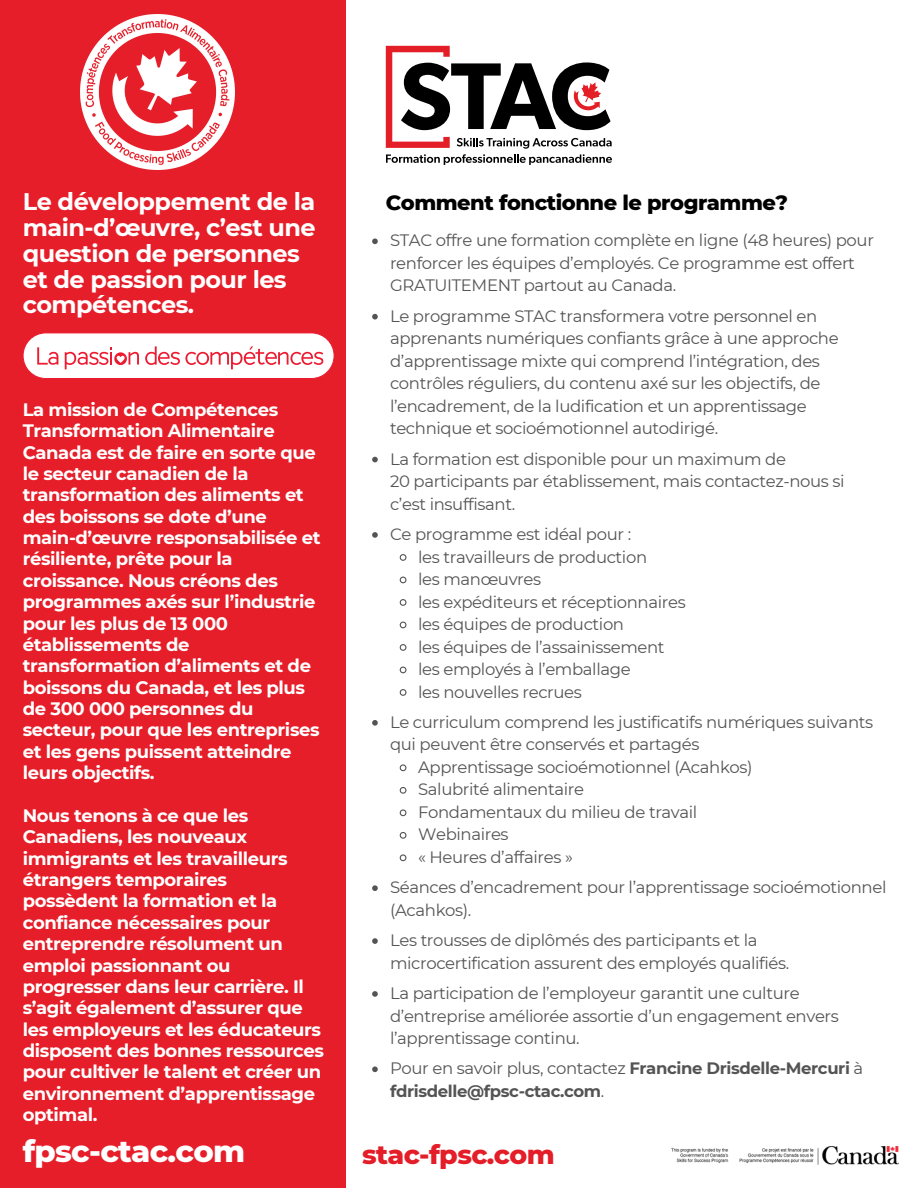
<style>
.page{position:relative;width:918px;height:1188px;background:#fff}
.page>*{position:absolute;margin:0;border:0;box-sizing:border-box;transform-origin:0 0}
.t1{font:800 30.75px "Montserrat";letter-spacing:-.02em;color:#fff}
.t2{font:800 26.7px "Montserrat";letter-spacing:-.02em;color:#e41e28}
.t3{font:700 24px/25.8px "Montserrat";letter-spacing:-.02em;color:#fff}
.t4{font:800 21px "Montserrat";letter-spacing:-.02em;color:#000}
.t5{font:700 18px/21.3px "Montserrat";letter-spacing:-.02em;color:#fff}
.t6{font:16.5px/22.5px "Montserrat";letter-spacing:-.02em;color:#545454}
.t7{font:700 16.5px/22.5px "Montserrat";letter-spacing:-.02em;color:#545454}
.s1{font-weight:400}
</style>
<div class="page">
<svg style="left:386px;top:46px;width:226px;height:119px"></svg>
<div style="left:0;top:0;width:346px;height:1188px;background:#e61e29"></div>
<img style="left:80px;top:15px;width:154px;height:154px">
<svg style="left:372px;top:239px;width:6px;height:5px"></svg>
<svg style="left:372px;top:314px;width:6px;height:6px"></svg>
<svg style="left:372px;top:457px;width:6px;height:5px"></svg>
<svg style="left:372px;top:532px;width:6px;height:6px"></svg>
<svg style="left:399px;top:554px;width:8px;height:7px"></svg>
<svg style="left:399px;top:576px;width:8px;height:8px"></svg>
<svg style="left:399px;top:599px;width:8px;height:7px"></svg>
<svg style="left:399px;top:621px;width:8px;height:8px"></svg>
<svg style="left:399px;top:644px;width:8px;height:7px"></svg>
<svg style="left:399px;top:666px;width:8px;height:8px"></svg>
<svg style="left:399px;top:689px;width:8px;height:7px"></svg>
<svg style="left:372px;top:720px;width:6px;height:6px"></svg>
<svg style="left:399px;top:764px;width:8px;height:8px"></svg>
<svg style="left:399px;top:787px;width:8px;height:7px"></svg>
<svg style="left:399px;top:809px;width:8px;height:8px"></svg>
<svg style="left:399px;top:832px;width:8px;height:7px"></svg>
<svg style="left:399px;top:854px;width:8px;height:8px"></svg>
<svg style="left:372px;top:885px;width:6px;height:6px"></svg>
<svg style="left:372px;top:938px;width:6px;height:6px"></svg>
<svg style="left:372px;top:991px;width:6px;height:6px"></svg>
<svg style="left:372px;top:1067px;width:6px;height:5px"></svg>
<img style="left:671px;top:1146px;width:227px;height:19px">
<div style="left:23px;top:333px;width:311px;height:45px;background:#fff;border-radius:23px"></div>
<div style="left:23px;top:333px;width:311px;height:46px;border:1px solid #ed1b31;border-radius:23px"></div>
<svg style="left:37px;top:347px;width:21px;height:18px"></svg>
<svg style="left:145px;top:346px;width:178px;height:23px"></svg>
<svg style="left:65px;top:347px;width:74px;height:22px"></svg>
<p class="t3" style="left:23px;top:188px;width:295px">Le développement de la main-d’œuvre, c’est une question de personnes et de passion pour les compétences.</p>
<p class="t5" style="left:23px;top:399px;width:299px">La mission de Compétences<br>Transformation Alimentaire<br>Canada est de faire en sorte que le secteur canadien de la transformation des aliments et des boissons se dote d’une main-d’œuvre responsabilisée et résiliente, prête pour la croissance. Nous créons des programmes axés sur l’industrie pour les plus de 13 000 établissements de transformation d’aliments et de boissons du Canada, et les plus de 300 000 personnes du secteur, pour que les entreprises et les gens puissent atteindre leurs objectifs.</p>
<p class="t5" style="left:23px;top:805px;width:303px">Nous tenons à ce que les<br>Canadiens, les nouveaux immigrants et les travailleurs étrangers temporaires possèdent la formation et la confiance nécessaires pour entreprendre résolument un emploi passionnant ou progresser dans leur carrière. Il s’agit également d’assurer que les employeurs et les éducateurs disposent des bonnes ressources pour cultiver le talent et créer un environnement d’apprentissage optimal.</p>
<p class="t4" style="left:386px;top:190px;width:404px">Comment fonctionne le programme?</p>
<h3 class="t6" style="left:390px;top:229px;width:485px">STAC offre une formation complète en ligne (48 heures) pour renforcer les équipes d’employés. Ce programme est offert<br>GRATUITEMENT partout au Canada.</h3>
<p class="t6" style="left:390px;top:305px;width:450px">Le programme STAC transformera votre personnel en apprenants numériques confiants grâce à une approche d’apprentissage mixte qui comprend l’intégration, des contrôles réguliers, du contenu axé sur les objectifs, de l’encadrement, de la ludification et un apprentissage technique et socioémotionnel autodirigé.</p>
<h5 class="t6" style="left:390px;top:447px;width:456px">La formation est disponible pour un maximum de<br>20 participants par établissement, mais contactez-nous si c’est insuffisant.</h5>
<h5 class="t6" style="left:390px;top:523px;width:243px">Ce programme est idéal pour :</h5>
<h1 class="t6" style="left:418px;top:545px;width:231px">les travailleurs de production</h1>
<p class="t6" style="left:418px;top:568px;width:125px">les manœuvres</p>
<h4 class="t6" style="left:418px;top:590px;width:269px">les expéditeurs et réceptionnaires</h4>
<p class="t6" style="left:418px;top:613px;width:208px">les équipes de production</p>
<p class="t6" style="left:418px;top:635px;width:248px">les équipes de l’assainissement</p>
<p class="t6" style="left:418px;top:658px;width:214px">les employés à l’emballage</p>
<p class="t6" style="left:418px;top:680px;width:165px">les nouvelles recrues</p>
<p class="t6" style="left:390px;top:711px;width:485px">Le curriculum comprend les justificatifs numériques suivants qui peuvent être conservés et partagés</p>
<p class="t6" style="left:418px;top:756px;width:336px">Apprentissage socioémotionnel (Acahkos)</p>
<p class="t6" style="left:418px;top:778px;width:167px">Salubrité alimentaire</p>
<p class="t6" style="left:418px;top:801px;width:281px">Fondamentaux du milieu de travail</p>
<p class="t6" style="left:418px;top:823px;width:92px">Webinaires</p>
<p class="t6" style="left:418px;top:846px;width:156px">« Heures d’affaires »</p>
<p class="t6" style="left:390px;top:876px;width:498px">Séances d’encadrement pour l’apprentissage socioémotionnel (Acahkos).</p>
<p class="t6" style="left:390px;top:929px;width:401px">Les trousses de diplômés des participants et la microcertification assurent des employés qualifiés.</p>
<p class="t6" style="left:390px;top:982px;width:450px">La participation de l’employeur garantit une culture d’entreprise améliorée assortie d’un engagement envers l’apprentissage continu.</p>
<p class="t7" style="left:390px;top:1057px;width:475px"><span class="s1">Pour en savoir plus, contactez</span> Francine Drisdelle-Mercuri <span class="s1">à </span>fdrisdelle@fpsc-ctac.com<span class="s1">.</span></p>
<p class="t1" style="left:23px;top:1132px;width:224px">fpsc-ctac.com</p>
<p class="t2" style="left:362px;top:1138px;width:194px">stac-fpsc.com</p>
</div>
